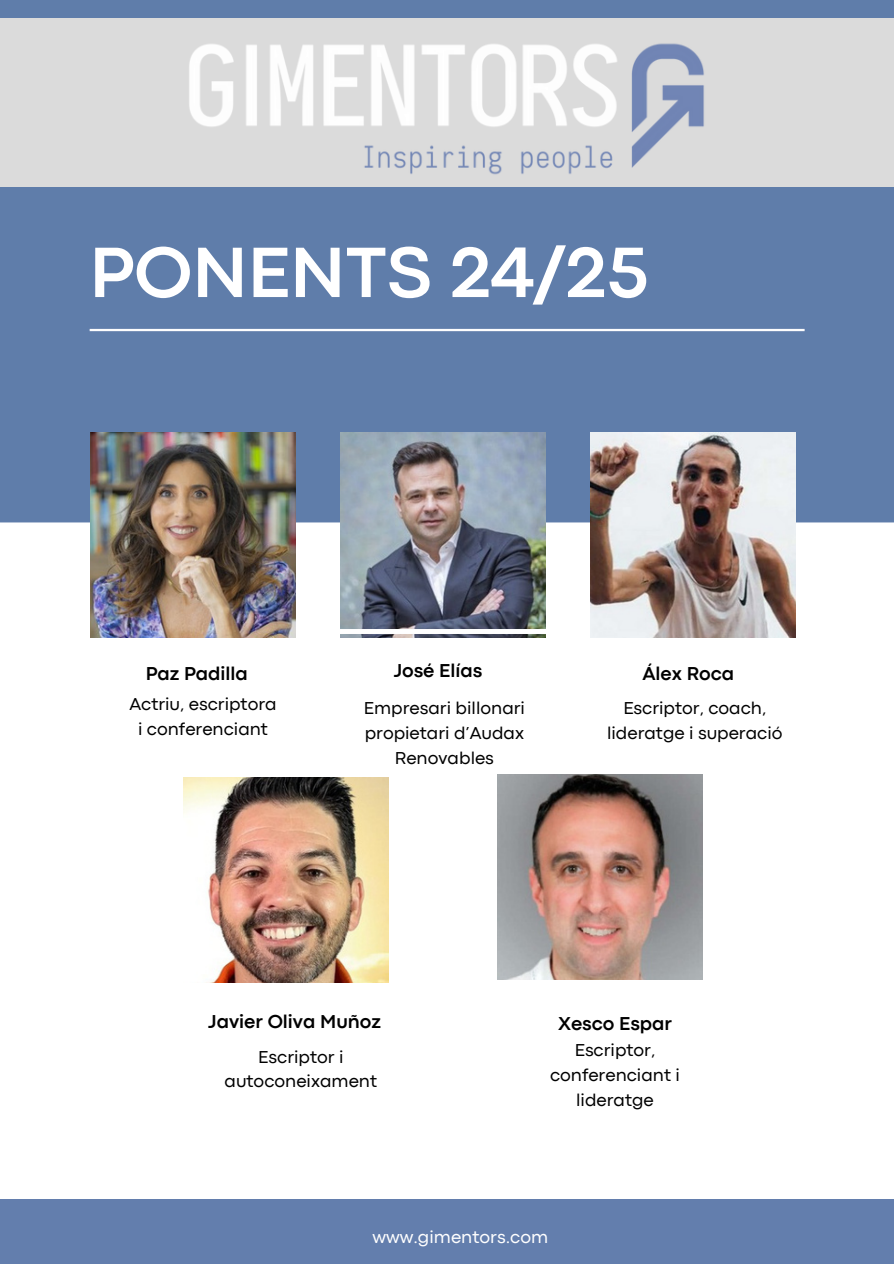
<style>
.page{position:relative;width:894px;height:1264px;background:#fff}
.page>*{position:absolute;margin:0;border:0;box-sizing:border-box;transform-origin:0 0}
.t1{font:700 74.25px "Codec Pro";color:#fff}
.t2{font:700 19.5px "Codec Pro";color:#000}
.t3{font:18px/24.8px "Codec Pro";color:#000;text-align:center}
.t4{font:18px "Codec Pro";color:#fff}
</style>
<div class="page">
<div style="left:0;top:0;width:893px;height:529px;background:#5f7daa"></div>
<img style="left:90px;top:432px;width:205px;height:205px">
<img style="left:340px;top:432px;width:205px;height:205px">
<img style="left:590px;top:432px;width:205px;height:205px">
<img style="left:183px;top:777px;width:205px;height:205px">
<img style="left:497px;top:774px;width:205px;height:205px">
<div style="left:0;top:18px;width:893px;height:169px;background:#dbdbdb"></div>
<div style="left:0;top:1199px;width:893px;height:64px;background:#637ead"></div>
<img style="left:340px;top:629px;width:205px;height:5px">
<img style="left:112px;top:0;width:669px;height:236px">
<p class="t1" style="left:89px;top:246px;width:560px">PONENTS 24/25</p>
<p class="t2" style="left:146px;top:666px;width:104px">Paz Padilla</p>
<h2 class="t3" style="left:129px;top:693px;width:149px">Actriu, escriptora i conferenciant</h2>
<p class="t2" style="left:393px;top:663px;width:90px">José Elías</p>
<h2 class="t3" style="left:363px;top:697px;width:163px">Empresari billonari propietari d’Audax<br>Renovables</h2>
<p class="t2" style="left:642px;top:666px;width:93px">Álex Roca</p>
<p class="t3" style="left:607px;top:697px;width:177px">Escriptor, coach, lideratge i superació</p>
<h1 class="t2" style="left:208px;top:1014px;width:174px">Javier Oliva Muñoz</h1>
<h2 class="t3" style="left:224px;top:1045px;width:154px">Escriptor i autoconeixament</h2>
<p class="t2" style="left:558px;top:1016px;width:116px">Xesco Espar</p>
<p class="t3" style="left:550px;top:1039px;width:131px">Escriptor, conferenciant i lideratge</p>
<p class="t4" style="left:372px;top:1230px;width:177px">www.gimentors.com</p>
</div>
